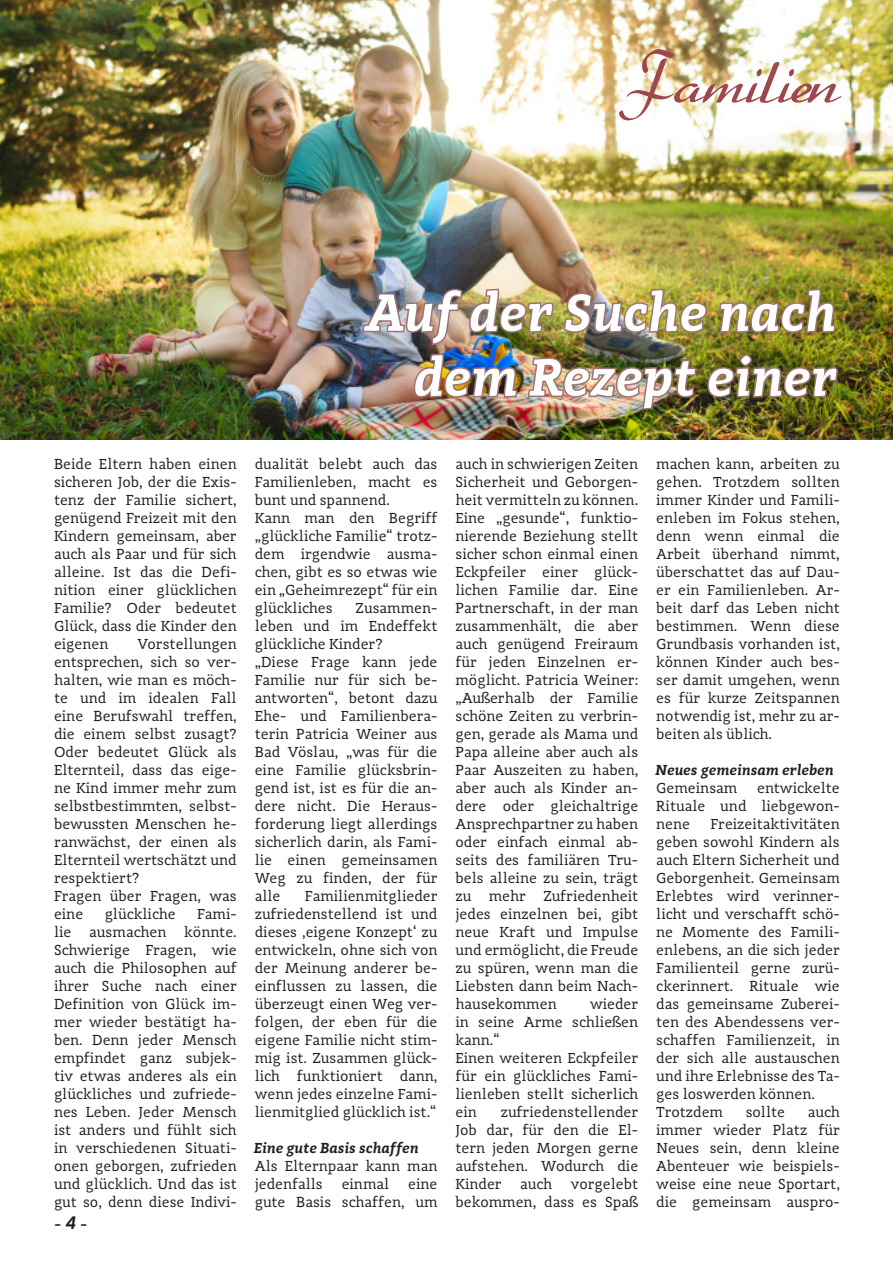
<style>
.page{position:relative;width:893px;height:1263px;background:#fff}
.page>*{position:absolute;margin:0;border:0;box-sizing:border-box;transform-origin:0 0}
.t1{font:italic 600 54px "Adagio Slab";color:#fff}
.t2{font:54px "Heather";color:#9d484d}
.t3{font:italic 600 18px "Woodford Bourne PRO";color:#231f20}
.t4{font:15px/18px "Adagio Slab";color:#231f20;text-align:justify}
.t5{font:italic 600 15px "Adagio Slab";color:#231f20}
</style>
<div class="page">
<img style="left:0;top:0;width:893px;height:439px">
<img style="left:361px;top:287px;width:477px;height:125px">
<p class="t2" style="left:623px;top:39px;width:218px">Familien</p>
<p class="t1" style="left:369px;top:277px;width:472px">Auf der Suche nach</p>
<p class="t1" style="left:417px;top:342px;width:424px">dem Rezept einer</p>
<p class="t4" style="left:54px;top:455px;width:184px">Beide Eltern haben einen sicheren Job, der die Exis&shy;tenz der Familie sichert, genügend Freizeit mit den Kindern gemeinsam, aber auch als Paar und für sich alleine. Ist das die Defi&shy;nition einer glücklichen Familie? Oder bedeutet Glück, dass die Kinder den eigenen</p>
<p class="t4" style="left:54px;top:635px;width:184px;text-indent:84px">Vorstellungen entsprechen, sich so ver&shy;halten, wie man es möch&shy;te und im idealen Fall eine Berufswahl treffen, die einem selbst zusagt?<br>Oder bedeutet Glück als Elternteil, dass das eige&shy;ne Kind immer mehr zum selbstbestimmten, selbst&shy;bewussten Menschen he&shy;ranwächst, der einen als Elternteil wertschätzt und respektiert?</p>
<p class="t4" style="left:54px;top:887px;width:184px">Fragen über Fragen, was eine</p>
<p class="t4" style="left:105px;top:905px;width:73px">glückliche</p>
<p class="t4" style="left:54px;top:905px;width:184px;text-indent:143px">Fami&shy;lie ausmachen könnte.<br>Schwierige Fragen, wie auch die Philosophen auf ihrer Suche nach einer Definition von Glück im&shy;mer wieder bestätigt ha&shy;ben. Denn jeder Mensch empfindet ganz subjek&shy;tiv etwas anderes als ein glückliches und zufriede&shy;nes Leben. Jeder Mensch ist anders und fühlt sich in verschiedenen Situati&shy;onen geborgen, zufrieden und glücklich. Und das ist gut so, denn diese Indivi-</p>
<p class="t3" style="left:54px;top:1212px;width:35px">- 4 -</p>
<p class="t4" style="left:255px;top:455px;width:184px">dualität belebt auch das Familienleben, macht es bunt und spannend.</p>
<p class="t4" style="left:255px;top:509px;width:184px">Kann man den Begriff „glückliche Familie“ trotz&shy;dem irgendwie ausma&shy;chen, gibt es so etwas wie ein „Geheimrezept“ für ein glückliches</p>
<p class="t4" style="left:255px;top:599px;width:184px;text-indent:101px">Zusammen&shy;leben und im Endeffekt glückliche Kinder?</p>
<p class="t4" style="left:255px;top:653px;width:184px">„Diese Frage kann jede Familie nur für sich be&shy;antworten“, betont dazu Ehe- und Familienbera&shy;terin Patricia Weiner aus Bad Vöslau, „was für die eine Familie glücksbrin&shy;gend ist, ist es für die an&shy;dere nicht. Die Heraus&shy;forderung liegt allerdings sicherlich darin, als Fami&shy;lie einen gemeinsamen Weg zu finden, der für alle</p>
<p class="t4" style="left:255px;top:887px;width:184px;text-indent:50px">Familienmitglieder zufriedenstellend ist und dieses ‚eigene Konzept‘ zu entwickeln, ohne sich von der Meinung anderer be&shy;einflussen zu lassen, die überzeugt einen Weg ver&shy;folgen, der eben für die eigene Familie nicht stim&shy;mig ist. Zusammen glück&shy;lich funktioniert dann, wenn jedes einzelne Fami&shy;lienmitglied glücklich ist.“</p>
<p class="t5" style="left:255px;top:1138px;width:167px">Eine gute Basis schaffen</p>
<p class="t4" style="left:255px;top:1157px;width:184px">Als Elternpaar kann man jedenfalls</p>
<p class="t4" style="left:342px;top:1175px;width:49px">einmal</p>
<p class="t4" style="left:255px;top:1175px;width:184px;text-align:right">eine<br>gute Basis schaffen, um</p>
<p class="t4" style="left:455px;top:455px;width:184px">auch in schwierigen Zeiten Sicherheit und Geborgen&shy;heit vermitteln zu können.<br>Eine „gesunde“, funktio&shy;nierende Beziehung stellt sicher schon einmal einen Eckpfeiler einer glück&shy;lichen Familie dar. Eine Partnerschaft, in der man zusammenhält, die aber auch genügend Freiraum für jeden Einzelnen er&shy;möglicht. Patricia Weiner: „Außerhalb der Familie schöne Zeiten zu verbrin&shy;gen, gerade als Mama und Papa alleine aber auch als Paar Auszeiten zu haben, aber auch als Kinder an&shy;dere oder gleichaltrige Ansprechpartner zu haben oder einfach einmal ab&shy;seits des familiären Tru&shy;bels alleine zu sein, trägt zu mehr Zufriedenheit jedes einzelnen bei, gibt neue Kraft und Impulse und ermöglicht, die Freude zu spüren, wenn man die Liebsten dann beim Nach&shy;hausekommen</p>
<p class="t4" style="left:455px;top:995px;width:184px;text-indent:135px">wieder in seine Arme schließen kann.“</p>
<p class="t4" style="left:455px;top:1049px;width:184px">Einen weiteren Eckpfeiler für ein glückliches Fami&shy;lienleben stellt sicherlich ein</p>
<p class="t4" style="left:455px;top:1103px;width:184px;text-indent:45px">zufriedenstellender Job dar, für den die El&shy;tern jeden Morgen gerne aufstehen. Wodurch die Kinder auch vorgelebt bekommen, dass es Spaß</p>
<p class="t4" style="left:656px;top:455px;width:185px">machen kann, arbeiten zu gehen. Trotzdem sollten immer Kinder und Famili&shy;enleben im Fokus stehen, denn wenn einmal die Arbeit überhand nimmt, überschattet das auf Dau&shy;er ein Familienleben. Ar&shy;beit darf das Leben nicht bestimmen. Wenn diese Grundbasis vorhanden ist, können Kinder auch bes&shy;ser damit umgehen, wenn es für kurze Zeitspannen notwendig ist, mehr zu ar&shy;beiten als üblich.</p>
<p class="t5" style="left:656px;top:760px;width:180px">Neues gemeinsam erleben</p>
<p class="t4" style="left:656px;top:779px;width:83px">Gemeinsam</p>
<p class="t4" style="left:656px;top:779px;width:185px;text-indent:101px">entwickelte Rituale und liebgewon&shy;nene</p>
<p class="t4" style="left:656px;top:815px;width:185px;text-indent:54px">Freizeitaktivitäten geben sowohl Kindern als auch Eltern Sicherheit und Geborgenheit. Gemeinsam Erlebtes wird verinner&shy;licht und verschafft schö&shy;ne Momente des Famili&shy;enlebens, an die sich jeder Familienteil gerne zurü&shy;ckerinnert. Rituale wie das gemeinsame Zuberei&shy;ten des Abendessens ver&shy;schaffen Familienzeit, in der sich alle austauschen und ihre Erlebnisse des Ta&shy;ges loswerden können.</p>
<p class="t4" style="left:656px;top:1103px;width:68px">Trotzdem</p>
<p class="t4" style="left:746px;top:1103px;width:41px">sollte</p>
<p class="t4" style="left:656px;top:1103px;width:185px;text-indent:151px">auch immer wieder Platz für Neues sein, denn kleine Abenteuer wie beispiels&shy;weise eine neue Sportart, die gemeinsam auspro-</p>
</div>
